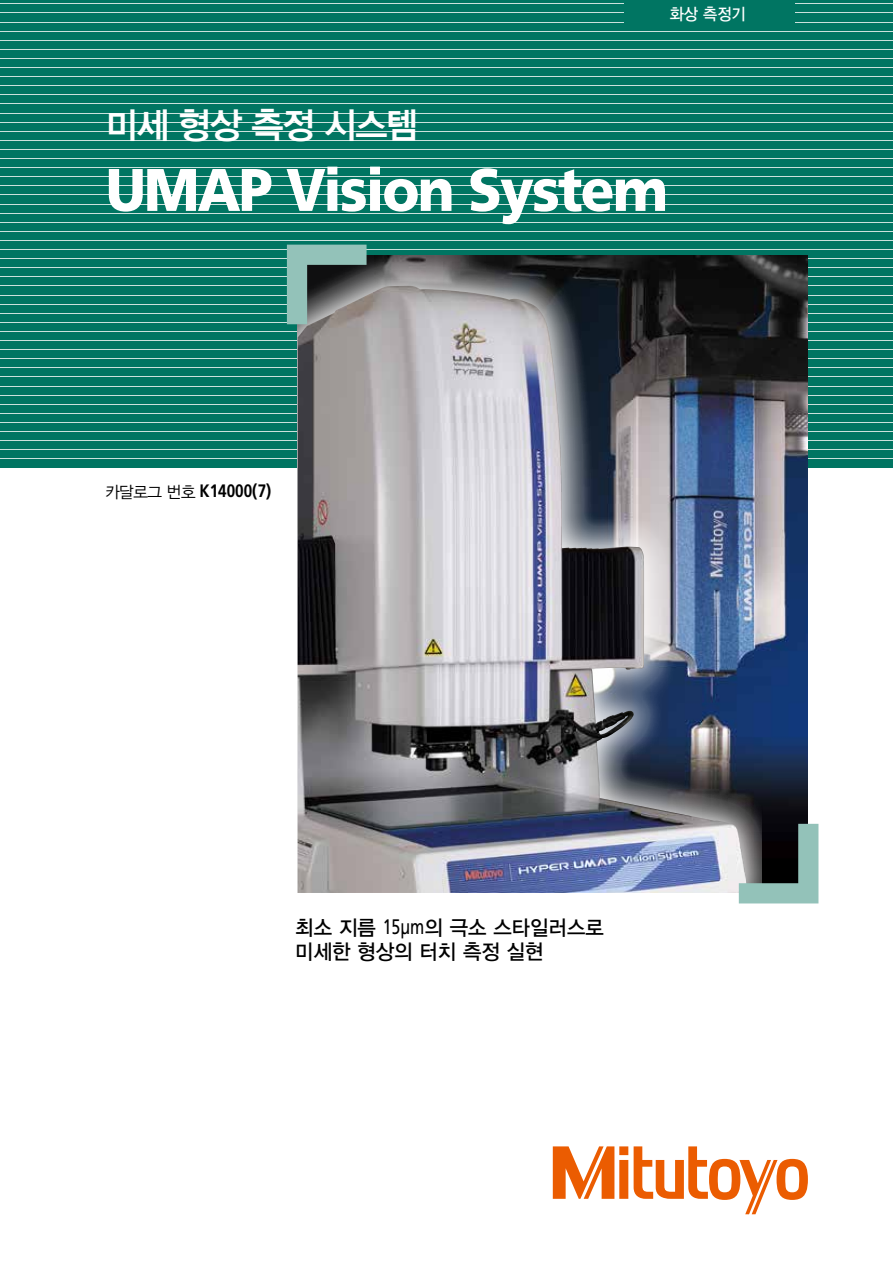
<style>
.page{position:relative;width:893px;height:1263px;background:#fff}
.page>*{position:absolute;margin:0;border:0;box-sizing:border-box;transform-origin:0 0}
.t1{font:900 60px "Mitutoyo Frutiger";letter-spacing:-.03em;color:#fff}
.t2{font:36px "YDVYGO34";letter-spacing:-.035em;color:#fff}
.t3{font:21px/24.5px "YDVYGO33";color:#000;scale:.95 1}
.t4{font:700 18px "Mitutoyo Frutiger";color:#000}
.t5{font:16.5px "YDVYGO33";color:#fff;scale:.93 1}
.s1{font-family:"YDVYGO32";font-weight:400;font-size:16.5px}
.s2{font-family:"Mitutoyo Frutiger"}
</style>
<div class="page">
<svg style="left:553px;top:1146px;width:255px;height:68px"></svg>
<div style="left:0;top:0;width:893px;height:467px;background:#007562"></div>
<hr style="left:0;top:3px;width:893px;height:1px;background:#cae1dc">
<hr style="left:0;top:13px;width:893px;height:1px;background:#cae1dc">
<hr style="left:0;top:22px;width:893px;height:1px;background:#cae1dc">
<hr style="left:0;top:31px;width:893px;height:1px;background:#cae1dc">
<hr style="left:0;top:40px;width:893px;height:1px;background:#cae1dc">
<hr style="left:0;top:49px;width:893px;height:1px;background:#cae1dc">
<hr style="left:0;top:58px;width:893px;height:1px;background:#cae1dc">
<hr style="left:0;top:67px;width:893px;height:1px;background:#cae1dc">
<hr style="left:0;top:76px;width:893px;height:1px;background:#cae1dc">
<hr style="left:0;top:85px;width:893px;height:1px;background:#cae1dc">
<hr style="left:0;top:94px;width:893px;height:1px;background:#cae1dc">
<hr style="left:0;top:104px;width:893px;height:1px;background:#cae1dc">
<hr style="left:0;top:113px;width:893px;height:1px;background:#cae1dc">
<hr style="left:0;top:122px;width:893px;height:1px;background:#cae1dc">
<hr style="left:0;top:131px;width:893px;height:1px;background:#cae1dc">
<hr style="left:0;top:140px;width:893px;height:1px;background:#cae1dc">
<hr style="left:0;top:149px;width:893px;height:1px;background:#cae1dc">
<hr style="left:0;top:158px;width:893px;height:1px;background:#cae1dc">
<hr style="left:0;top:167px;width:893px;height:1px;background:#cae1dc">
<hr style="left:0;top:176px;width:893px;height:1px;background:#cae1dc">
<hr style="left:0;top:185px;width:893px;height:1px;background:#cae1dc">
<hr style="left:0;top:195px;width:893px;height:1px;background:#cae1dc">
<hr style="left:0;top:204px;width:893px;height:1px;background:#cae1dc">
<hr style="left:0;top:213px;width:893px;height:1px;background:#cae1dc">
<hr style="left:0;top:222px;width:893px;height:1px;background:#cae1dc">
<hr style="left:0;top:231px;width:893px;height:1px;background:#cae1dc">
<hr style="left:0;top:240px;width:893px;height:1px;background:#cae1dc">
<hr style="left:0;top:249px;width:893px;height:1px;background:#cae1dc">
<hr style="left:0;top:258px;width:893px;height:1px;background:#cae1dc">
<hr style="left:0;top:267px;width:893px;height:1px;background:#cae1dc">
<hr style="left:0;top:276px;width:893px;height:1px;background:#cae1dc">
<hr style="left:0;top:286px;width:893px;height:1px;background:#cae1dc">
<hr style="left:0;top:295px;width:893px;height:1px;background:#cae1dc">
<hr style="left:0;top:304px;width:893px;height:1px;background:#cae1dc">
<hr style="left:0;top:313px;width:893px;height:1px;background:#cae1dc">
<hr style="left:0;top:322px;width:893px;height:1px;background:#cae1dc">
<hr style="left:0;top:331px;width:893px;height:1px;background:#cae1dc">
<hr style="left:0;top:340px;width:893px;height:1px;background:#cae1dc">
<hr style="left:0;top:349px;width:893px;height:1px;background:#cae1dc">
<hr style="left:0;top:358px;width:893px;height:1px;background:#cae1dc">
<hr style="left:0;top:367px;width:893px;height:1px;background:#cae1dc">
<hr style="left:0;top:377px;width:893px;height:1px;background:#cae1dc">
<hr style="left:0;top:386px;width:893px;height:1px;background:#cae1dc">
<hr style="left:0;top:395px;width:893px;height:1px;background:#cae1dc">
<hr style="left:0;top:404px;width:893px;height:1px;background:#cae1dc">
<hr style="left:0;top:413px;width:893px;height:1px;background:#cae1dc">
<hr style="left:0;top:422px;width:893px;height:1px;background:#cae1dc">
<hr style="left:0;top:431px;width:893px;height:1px;background:#cae1dc">
<hr style="left:0;top:440px;width:893px;height:1px;background:#cae1dc">
<hr style="left:0;top:449px;width:893px;height:1px;background:#cae1dc">
<hr style="left:0;top:458px;width:893px;height:1px;background:#cae1dc">
<img style="left:761px;top:255px;width:47px;height:569px">
<svg style="left:367px;top:255px;width:394px;height:569px"></svg>
<img style="left:298px;top:286px;width:449px;height:607px">
<svg style="left:739px;top:824px;width:79px;height:79px"></svg>
<svg style="left:287px;top:245px;width:80px;height:79px"></svg>
<div style="left:625px;top:0;width:170px;height:28px;background:#007562"></div>
<h2 class="t2" style="left:106px;top:105px;width:314px">미세 형상 측정 시스템</h2>
<p class="t5" style="left:670px;top:5px;width:83px">화상 측정기</p>
<h1 class="t1" style="left:106px;top:154px;width:564px">UMAP Vision System</h1>
<p class="t4" style="left:105px;top:480px;width:168px"><span class="s1">카달로그 번호</span> K14000(7)</p>
<p class="t3" style="left:295px;top:915px;width:326px">최소 지름 <span class="s2">15µm</span>의 극소 스타일러스로 미세한 형상의 터치 측정 실현</p>
</div>
